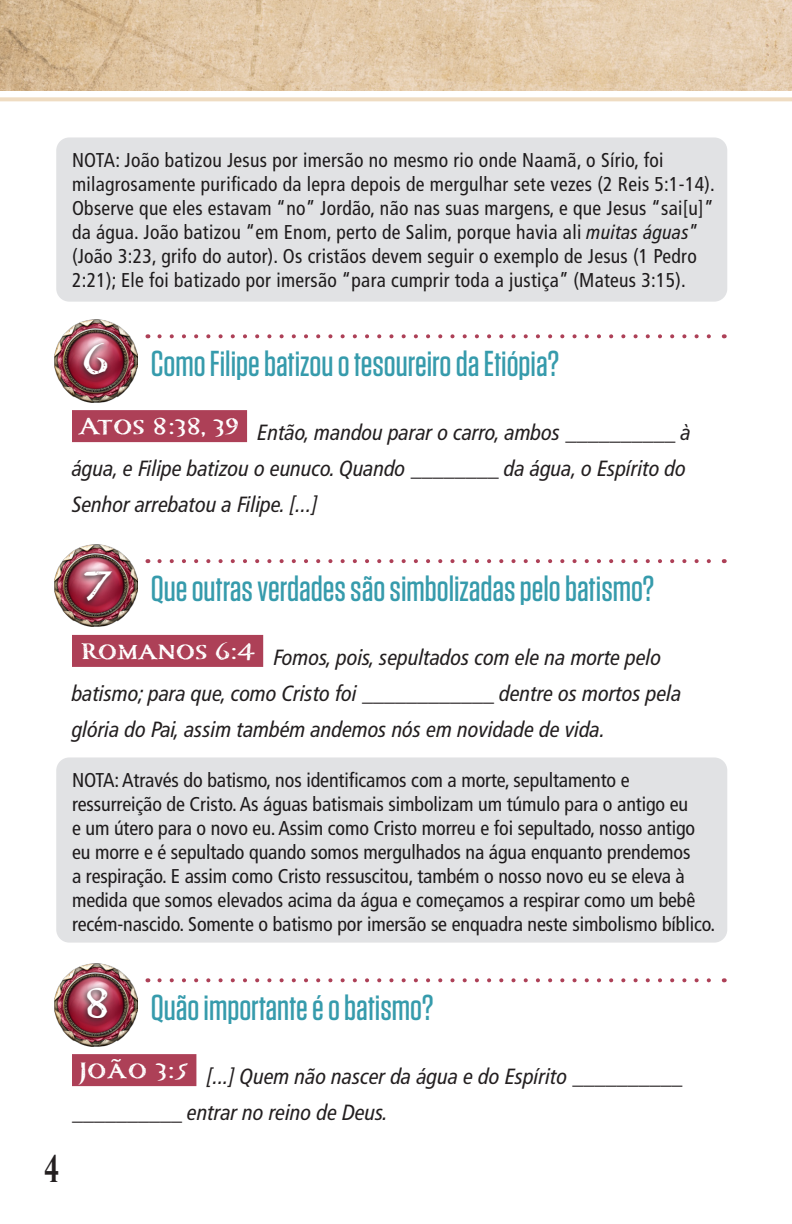
<style>
.page{position:relative;width:792px;height:1224px;background:#fff}
.page>*{position:absolute;margin:0;border:0;box-sizing:border-box;transform-origin:0 0}
.Compass_Numbers{font:700 50px "Carta Marina";color:#fff}
.t1{font:40px "Desire Pro";color:#231f20}
.Questions_1{font:500 36px "Tungsten";color:#369bac}
.Scripture_with_blanks{font:italic condensed 22px/36px "Frutiger LT Pro";color:#231f20}
.NOTE{font:condensed 20px/24px "Frutiger LT Pro";letter-spacing:-.005em;color:#231f20}
.NOTE-2{font:condensed 20px/24px "Frutiger LT Pro";letter-spacing:.015em;color:#231f20}
.s1{font-style:italic}
</style>
<div class="page">
<img style="left:0;top:0;width:792px;height:91px">
<svg style="left:0;top:97px;width:792px;height:4px;background:#f0dfc7"></svg>
<div style="left:72px;top:410px;width:175px;height:32px;background:#ad4057"></div>
<div style="left:72px;top:635px;width:191px;height:32px;background:#ad4057"></div>
<div style="left:72px;top:1054px;width:124px;height:32px;background:#ad4057"></div>
<img style="left:54px;top:320px;width:83px;height:82px">
<div style="left:78px;top:340px;width:35px;height:42px;background:#231f20;opacity:.75"></div>
<img style="left:54px;top:545px;width:83px;height:82px">
<div style="left:78px;top:567px;width:39px;height:41px;background:#231f20;opacity:.75"></div>
<img style="left:54px;top:964px;width:83px;height:82px">
<div style="left:81px;top:984px;width:31px;height:41px;background:#231f20;opacity:.75"></div>
<div style="left:56px;top:137px;width:671px;height:165px;background:#e1e2e4;border-radius:13px"></div>
<svg style="left:159px;top:334px;width:552px;height:4px"></svg>
<svg style="left:159px;top:559px;width:552px;height:4px"></svg>
<div style="left:56px;top:757px;width:671px;height:186px;background:#e1e2e4;border-radius:13px"></div>
<svg style="left:159px;top:978px;width:552px;height:4px"></svg>
<p class="NOTE-2" style="left:72px;top:149px;width:644px">NOTA: João batizou Jesus por imersão no mesmo rio onde Naamã, o Sírio, foi milagrosamente purificado da lepra depois de mergulhar sete vezes (2 Reis 5:1-14).<br>Observe que eles estavam “no” Jordão, não nas suas margens, e que Jesus “sai[u]” da água. João batizou “em Enom, perto de Salim, porque havia ali <span class="s1">muitas águas</span>” (João 3:23, grifo do autor). Os cristãos devem seguir o exemplo de Jesus (1 Pedro 2:21); Ele foi batizado por imersão “para cumprir toda a justiça” (Mateus 3:15).</p>
<p class="Compass_Numbers" style="left:83px;top:329px;width:27px">6</p>
<p class="Questions_1" style="left:151px;top:345px;width:410px">Como Filipe batizou o tesoureiro da Etiópia?</p>
<p class="Scripture_with_blanks" style="left:72px;top:415px;width:620px"><sup>Atos</sup> <sup>8:38,</sup> <sup>39</sup> Então, mandou parar o carro, ambos __________ à água, e Filipe batizou o eunuco. Quando ________ da água, o Espírito do<br>Senhor arrebatou a Filipe. [...]</p>
<p class="Compass_Numbers" style="left:83px;top:554px;width:31px">7</p>
<p class="Questions_1" style="left:151px;top:570px;width:505px">Que outras verdades são simbolizadas pelo batismo?</p>
<p class="Scripture_with_blanks" style="left:72px;top:639px;width:611px;text-indent:8px"><sup>Romanos</sup> <sup>6:4</sup> Fomos, pois, sepultados com ele na morte pelo batismo; para que, como Cristo foi ____________ dentre os mortos pela glória do Pai, assim também andemos nós em novidade de vida.</p>
<p class="NOTE" style="left:72px;top:769px;width:645px">NOTA: Através do batismo, nos identificamos com a morte, sepultamento e ressurreição de Cristo. As águas batismais simbolizam um túmulo para o antigo eu<br>e um útero para o novo eu. Assim como Cristo morreu e foi sepultado, nosso antigo eu morre e é sepultado quando somos mergulhados na água enquanto prendemos<br>a respiração. E assim como Cristo ressuscitou, também o nosso novo eu se eleva à medida que somos elevados acima da água e começamos a respirar como um bebê recém-nascido. Somente o batismo por imersão se enquadra neste simbolismo bíblico.</p>
<h2 class="t1" style="left:45px;top:1145px;width:16px">4</h2>
<p class="Compass_Numbers" style="left:85px;top:973px;width:27px">8</p>
<p class="Questions_1" style="left:151px;top:989px;width:284px">Quão importante é o batismo?</p>
<p class="Scripture_with_blanks" style="left:72px;top:1059px;width:612px;text-indent:8px"><sup>João</sup> <sup>3:5</sup> [...] Quem não nascer da água e do Espírito __________ __________ entrar no reino de Deus.</p>
</div>
